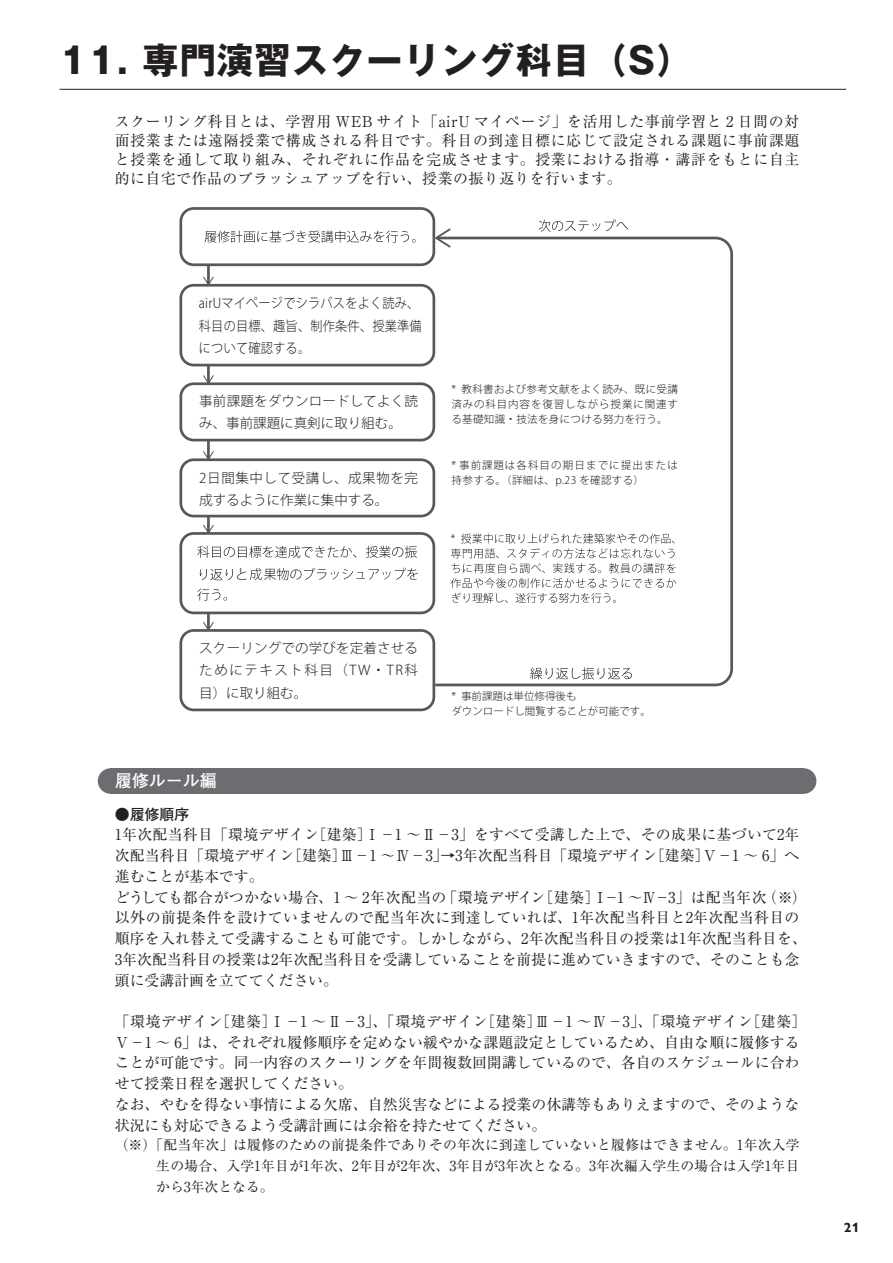
<style>
.page{position:relative;width:893px;height:1263px;background:#fff}
.page>*{position:absolute;margin:0;border:0;box-sizing:border-box;transform-origin:0 0}
.t1{font:700 36.15px "Gothic MB101 Pr 6";letter-spacing:.035em;color:#231f20}
.t2{font:700 16.95px "Futo Go B101 Pr 5";color:#fff}
.t3{font:14.85px/20.7px "Ryumin Pr 5";letter-spacing:.005em;color:#231f20}
.t4{font:700 14.85px "Futo Go B101 Pr 5";color:#231f20}
.t5{font:13.8px/20.7px "Ryumin Pr 5";letter-spacing:.02em;color:#231f20;text-align:justify}
.t6{font:300 13.5px/22.4px "Koz Go Pro";letter-spacing:.02em;color:#231f20;text-align:justify}
.t7{font:300 13.5px/22.4px "Koz Go Pro";letter-spacing:.02em;color:#231f20;scale:.9 1}
.t8{font:300 13.5px/22.4px "Koz Go Pro";letter-spacing:.045em;color:#231f20}
.t9{font:700 13.5px "Gill Sans Nova";color:#231f20}
.t10{font:300 10.5px/15px "Koz Go Pro";letter-spacing:.03em;color:#231f20;text-align:justify}
.t11{font:300 10.5px/15px "Koz Go Pro";letter-spacing:.09em;color:#231f20}
.t12{font:300 10.5px/15px "Koz Go Pro";color:#231f20}
</style>
<div class="page">
<div style="left:179px;top:284px;width:256px;height:82px;border:3px solid #57585a;border-radius:13px"></div>
<div style="left:179px;top:458px;width:256px;height:59px;border:3px solid #57585a;border-radius:13px"></div>
<div style="left:179px;top:382px;width:256px;height:59px;border:3px solid #57585a;border-radius:13px"></div>
<svg style="left:197px;top:546px;width:159px;height:12px"></svg>
<svg style="left:366px;top:546px;width:51px;height:12px"></svg>
<svg style="left:200px;top:569px;width:33px;height:11px"></svg>
<svg style="left:250px;top:568px;width:168px;height:12px"></svg>
<svg style="left:197px;top:589px;width:30px;height:11px"></svg>
<div style="left:179px;top:532px;width:256px;height:82px;border:3px solid #57585a;border-radius:13px"></div>
<div style="left:179px;top:629px;width:256px;height:82px;border:3px solid #57585a;border-radius:13px"></div>
<div style="left:179px;top:207px;width:256px;height:59px;border:3px solid #57585a;border-radius:13px"></div>
<hr style="left:207px;top:265px;width:3px;height:19px;background:#57585a">
<svg style="left:203px;top:277px;width:11px;height:8px"></svg>
<hr style="left:207px;top:365px;width:3px;height:17px;background:#57585a">
<svg style="left:203px;top:375px;width:11px;height:9px"></svg>
<hr style="left:207px;top:440px;width:3px;height:18px;background:#57585a">
<svg style="left:203px;top:451px;width:11px;height:9px"></svg>
<hr style="left:207px;top:516px;width:3px;height:16px;background:#57585a">
<svg style="left:203px;top:525px;width:11px;height:8px"></svg>
<hr style="left:207px;top:613px;width:3px;height:16px;background:#57585a">
<svg style="left:203px;top:622px;width:11px;height:8px"></svg>
<svg style="left:432px;top:235px;width:301px;height:453px"></svg>
<svg style="left:435px;top:228px;width:16px;height:19px"></svg>
<svg style="left:539px;top:219px;width:89px;height:13px"></svg>
<svg style="left:451px;top:533px;width:225px;height:70px"></svg>
<svg style="left:530px;top:667px;width:102px;height:12px"></svg>
<svg style="left:204px;top:230px;width:212px;height:13px"></svg>
<svg style="left:98px;top:768px;width:13px;height:26px"></svg>
<div style="left:111px;top:768px;width:693px;height:26px;background:#6c6d70"></div>
<svg style="left:804px;top:768px;width:12px;height:26px"></svg>
<hr style="left:60px;top:89px;width:786px;height:1px;background:#231f20">
<h1 class="t1" style="left:60px;top:31px;width:635px">11. 専門演習スクーリング科目（S）</h1>
<p class="t3" style="left:115px;top:111px;width:686px;line-height:18.8px;text-align:justify">スクーリング科目とは、学習用 WEB サイト「airU マイページ」を活用した事前学習と 2 日間の対面授業または遠隔授業で構成される科目です。科目の到達目標に応じて設定される課題に事前課題と授業を通して取り組み、それぞれに作品を完成させます。授業における指導・講評をもとに自主的に自宅で作品のブラッシュアップを行い、授業の振り返りを行います。</p>
<p class="t7" style="left:199px;top:292px;width:249px">airUマイページでシラバスをよく読み、科目の目標、趣旨、制作条件、授業準備について確認する。</p>
<p class="t6" style="left:199px;top:390px;width:220px">事前課題をダウンロードしてよく読み、事前課題に真剣に取り組む。</p>
<p class="t8" style="left:199px;top:467px;width:220px">2日間集中して受講し、成果物を完成するように作業に集中する。</p>
<p class="t6" style="left:235px;top:563px;width:15px">と</p>
<p class="t6" style="left:199px;top:637px;width:220px">スクーリングでの学びを定着させるためにテキスト科目（TW・TR科目）に取り組む。</p>
<p class="t10" style="left:451px;top:382px;width:228px">* 教科書および参考文献をよく読み、既に受講済みの科目内容を復習しながら授業に関連する基礎知識・技法を身につける努力を行う。</p>
<p class="t11" style="left:451px;top:458px;width:228px">* 事前課題は各科目の期日までに提出または持参する。（詳細は、p.23 を確認する）</p>
<p class="t12" style="left:451px;top:689px;width:201px">* 事前課題は単位修得後も<br>ダウンロードし閲覧することが可能です。</p>
<p class="t2" style="left:115px;top:767px;width:104px">履修ルール編</p>
<p class="t4" style="left:115px;top:802px;width:76px">●履修順序</p>
<p class="t3" style="left:115px;top:823px;width:694px">1年次配当科目「環境デザイン［建築］Ⅰ－ 1 ～Ⅱ－ 3」をすべて受講した上で、その成果に基づいて2年次配当科目「環境デザイン［建築］Ⅲ－ 1 ～Ⅳ－ 3」→3年次配当科目「環境デザイン［建築］Ⅴ－ 1 ～ 6」へ進むことが基本です。<br>どうしても都合がつかない場合、1 ～ 2年次配当の「環境デザイン［建築］Ⅰ－1 ～Ⅳ－3」は配当年次（※）以外の前提条件を設けていませんので配当年次に到達していれば、1年次配当科目と2年次配当科目の順序を入れ替えて受講することも可能です。しかしながら、2年次配当科目の授業は1年次配当科目を、3年次配当科目の授業は2年次配当科目を受講していることを前提に進めていきますので、そのことも念頭に受講計画を立ててください。</p>
<p class="t3" style="left:115px;top:1010px;width:693px">「環境デザイン［建築］Ⅰ－ 1 ～Ⅱ－ 3」、「環境デザイン［建築］Ⅲ－ 1 ～Ⅳ－ 3」、「環境デザイン［建築］Ⅴ－ 1 〜 6」は、それぞれ履修順序を定めない緩やかな課題設定としているため、自由な順に履修することが可能です。同一内容のスクーリングを年間複数回開講しているので、各自のスケジュールに合わせて授業日程を選択してください。<br>なお、やむを得ない事情による欠席、自然災害などによる授業の休講等もありえますので、そのような状況にも対応できるよう受講計画には余裕を持たせてください。</p>
<p class="t5" style="left:156px;top:1134px;width:645px;text-indent:-41px">（※）「配当年次」は履修のための前提条件でありその年次に到達していないと履修はできません。1年次入学生の場合、入学1年目が1年次、2年目が2年次、3年目が3年次となる。3年次編入学生の場合は入学1年目から3年次となる。</p>
<p class="t9" style="left:844px;top:1219px;width:17px">21</p>
</div>
